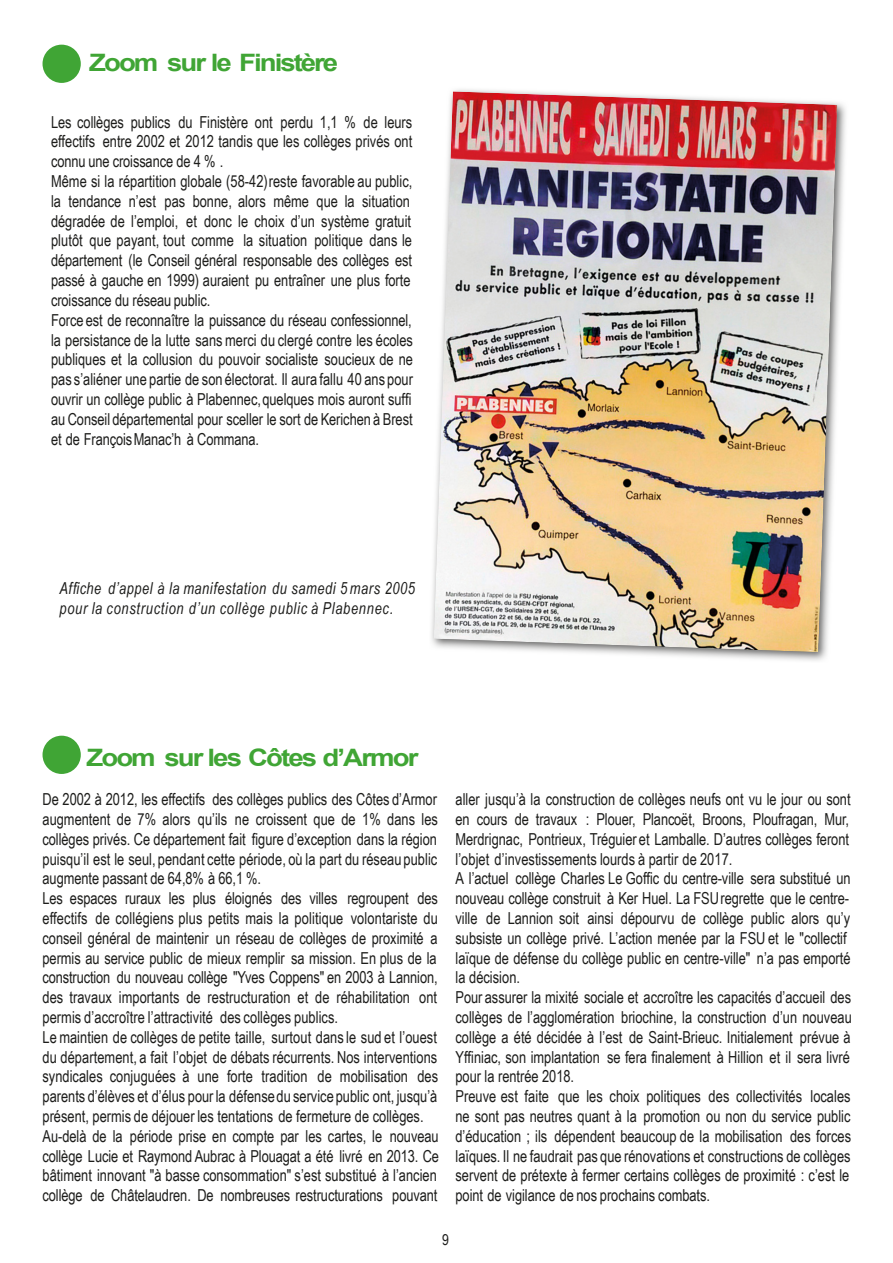
<style>
.page{position:relative;width:893px;height:1263px;background:#fff}
.page>*{position:absolute;margin:0;border:0;box-sizing:border-box;transform-origin:0 0}
.t1{font:700 24px "Arial";letter-spacing:-.07em;color:#40a535;scale:1.15 1}
.t2{font:16.5px/19.8px "Arial Narrow";color:#1d1d1b;scale:.95 1}
.t3{font:italic 16.5px/19.8px "Arial Narrow";letter-spacing:.045em;color:#1d1d1b;scale:.95 1}
.t4{font:15px "Arial Narrow";color:#1d1d1b}
</style>
<div class="page">
<div style="left:43px;top:45px;width:38px;height:38px;background:#40a535;border-radius:50%"></div>
<div style="left:43px;top:736px;width:38px;height:38px;background:#40a535;border-radius:50%"></div>
<img style="left:431px;top:89px;width:415px;height:572px">
<img style="left:434px;top:91px;width:403px;height:561px">
<h1 class="t1" style="left:89px;top:54px;width:218px">Zoom sur le Finistère</h1>
<p class="t2" style="left:51px;top:113px;width:383px">Les collèges publics du Finistère ont perdu 1,1 % de leurs effectifs entre 2002 et 2012 tandis que les collèges privés ont connu une croissance de 4 % .<br>Même si la répartition globale (58-42) reste favorable au public, la tendance n’est pas bonne, alors même que la situation dégradée de l’emploi, et donc le choix d’un système gratuit plutôt que payant, tout comme la situation politique dans le département (le Conseil général responsable des collèges est passé à gauche en 1999) auraient pu entraîner une plus forte croissance du réseau public.<br>Force est de reconnaître la puissance du réseau confessionnel, la persistance de la lutte sans merci du clergé contre les écoles publiques et la collusion du pouvoir socialiste soucieux de ne pas s’aliéner une partie de son électorat. Il aura fallu 40 ans pour ouvrir un collège public à Plabennec, quelques mois auront suffi au Conseil départemental pour sceller le sort de Kerichen à Brest et de François Manac’h à Commana.</p>
<p class="t3" style="left:60px;top:580px;width:376px">Affiche d’appel à la manifestation du samedi 5 mars 2005 pour la construction d’un collège public à Plabennec.</p>
<h1 class="t1" style="left:86px;top:748px;width:290px">Zoom sur les Côtes d’Armor</h1>
<p class="t2" style="left:43px;top:791px;width:419px">De 2002 à 2012, les effectifs des collèges publics des Côtes d’Armor augmentent de 7% alors qu’ils ne croissent que de 1% dans les collèges privés. Ce département fait figure d’exception dans la région puisqu’il est le seul, pendant cette période, où la part du réseau public augmente passant de 64,8% à 66,1 %.<br>Les espaces ruraux les plus éloignés des villes regroupent des effectifs de collégiens plus petits mais la politique volontariste du conseil général de maintenir un réseau de collèges de proximité a permis au service public de mieux remplir sa mission. En plus de la construction du nouveau collège "Yves Coppens" en 2003 à Lannion, des travaux importants de restructuration et de réhabilitation ont permis d’accroître l’attractivité des collèges publics.<br>Le maintien de collèges de petite taille, surtout dans le sud et l’ouest du département, a fait l’objet de débats récurrents. Nos interventions syndicales conjuguées à une forte tradition de mobilisation des parents d’élèves et d’élus pour la défense du service public ont, jusqu’à présent, permis de déjouer les tentations de fermeture de collèges.<br>Au-delà de la période prise en compte par les cartes, le nouveau collège Lucie et Raymond Aubrac à Plouagat a été livré en 2013. Ce bâtiment innovant "à basse consommation" s’est substitué à l’ancien collège de Châtelaudren. De nombreuses restructurations pouvant</p>
<p class="t2" style="left:455px;top:791px;width:419px">aller jusqu’à la construction de collèges neufs ont vu le jour ou sont en cours de travaux : Plouer, Plancoët, Broons, Ploufragan, Mur, Merdrignac, Pontrieux, Tréguier et Lamballe. D’autres collèges feront l’objet d’investissements lourds à partir de 2017.<br>A l’actuel collège Charles Le Goffic du centre-ville sera substitué un nouveau collège construit à Ker Huel. La FSU regrette que le centre&shy;ville de Lannion soit ainsi dépourvu de collège public alors qu’y subsiste un collège privé. L’action menée par la FSU et le "collectif laïque de défense du collège public en centre-ville" n’a pas emporté la décision.<br>Pour assurer la mixité sociale et accroître les capacités d’accueil des collèges de l’agglomération briochine, la construction d’un nouveau collège a été décidée à l’est de Saint-Brieuc. Initialement prévue à Yffiniac, son implantation se fera finalement à Hillion et il sera livré pour la rentrée 2018.<br>Preuve est faite que les choix politiques des collectivités locales ne sont pas neutres quant à la promotion ou non du service public d’éducation ; ils dépendent beaucoup de la mobilisation des forces laïques. Il ne faudrait pas que rénovations et constructions de collèges servent de prétexte à fermer certains collèges de proximité : c’est le point de vigilance de nos prochains combats.</p>
<p class="t4" style="left:442px;top:1234px;width:8px">9</p>
</div>
